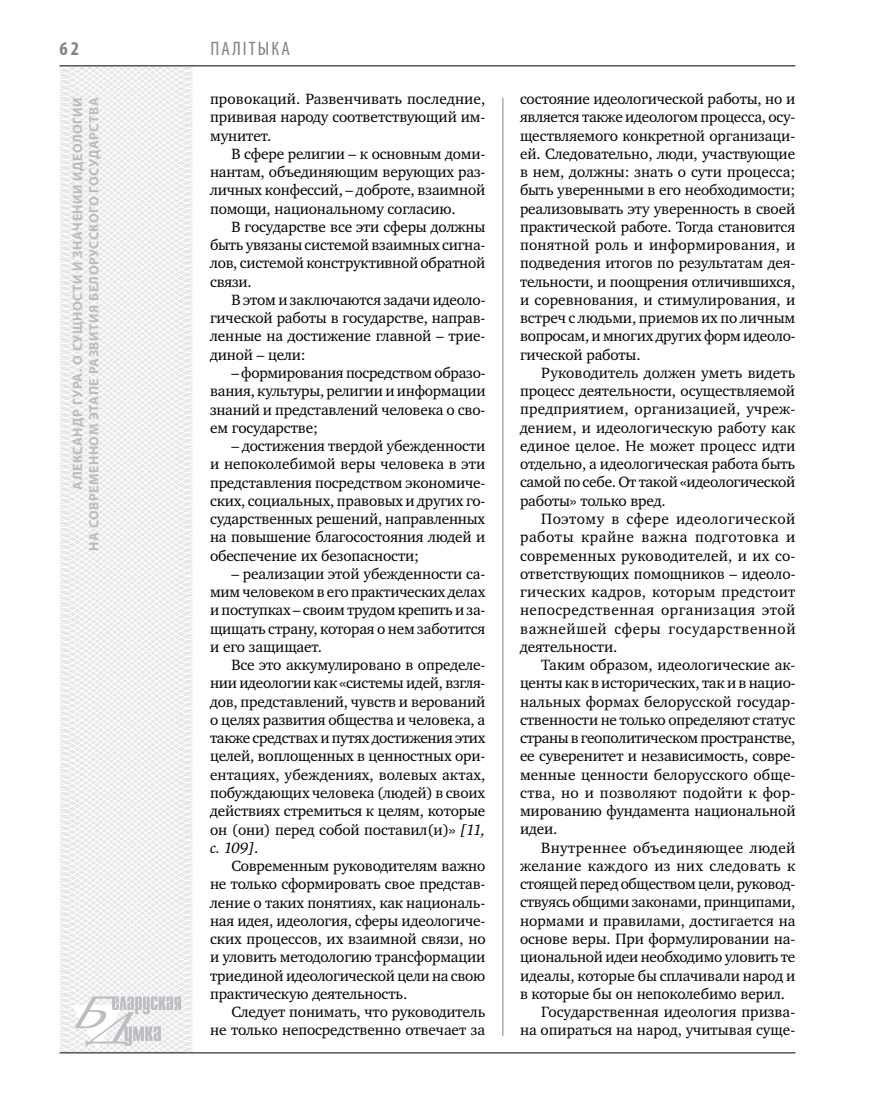
<style>
.page{position:relative;width:872px;height:1106px;background:#fff}
.page>*{position:absolute;margin:0;border:0;box-sizing:border-box;transform-origin:0 0}
.t1{font:condensed 19.5px "Myriad Pro";letter-spacing:.11em;color:#808285}
.t2{font:700 condensed 19.5px "Myriad Pro";color:#808285}
.t3{font:15.3px/18.3px "Charter C";letter-spacing:-.01em;color:#000;text-align:justify}
.t4{font:15.3px "Charter C";letter-spacing:.015em;color:#000}
.t5{font:15.3px "Charter C";letter-spacing:.02em;color:#000}
.t6{font:700 13.5px/16.2px "Myriad Pro";letter-spacing:.04em;color:#bcbdc0;text-align:right}
.s1{font-style:italic}
</style>
<div class="page">
<svg style="left:59px;top:65px;width:192px;height:989px"></svg>
<hr style="left:502px;top:98px;width:1px;height:938px;background:#808285">
<hr style="left:60px;top:1052px;width:735px;height:1px;background:#000">
<svg style="left:71px;top:996px;width:110px;height:53px"></svg>
<hr style="left:60px;top:65px;width:735px;height:1px;background:#000">
<p class="t2" style="left:60px;top:37px;width:21px">62</p>
<p class="t6" style="left:69px;top:551px;width:455px;rotate:-90deg">Александр ГУРА. О сущности и значении идеологии<br>на современном этапе развития белорусского государства</p>
<p class="t1" style="left:210px;top:37px;width:81px">Палітыка</p>
<p class="t3" style="left:210px;top:90px;width:277px">провокаций. Развенчивать последние, прививая народу соответствующий им&shy;мунитет.</p>
<p class="t3" style="left:210px;top:145px;width:277px;text-indent:21px">В сфере религии – к основным доми&shy;нантам, объединяющим верующих раз&shy;личных конфессий, – доброте, взаимной помощи, национальному согласию.</p>
<p class="t3" style="left:210px;top:218px;width:277px;text-indent:21px">В государстве все эти сферы должны быть увязаны системой взаимных сигна&shy;лов, системой конструктивной обратной связи.</p>
<p class="t3" style="left:210px;top:291px;width:277px;text-indent:21px">В этом и заключаются задачи идеоло&shy;гической работы в государстве, направ&shy;ленные на достижение главной – трие&shy;диной – цели:</p>
<p class="t3" style="left:210px;top:364px;width:277px;text-indent:21px">– формирования посредством образо&shy;вания, культуры, религии и информации знаний и представлений человека о сво&shy;ем государстве;</p>
<p class="t3" style="left:210px;top:437px;width:277px;text-indent:21px">– достижения твердой убежденности и непоколебимой веры человека в эти представления посредством экономиче&shy;ских, социальных, правовых и других го&shy;сударственных решений, направленных на повышение благосостояния людей и обеспечение их безопасности;</p>
<p class="t3" style="left:210px;top:564px;width:277px;text-indent:21px">– реализации этой убежденности са&shy;мим человеком в его практических делах и поступках – своим трудом крепить и за&shy;щищать страну, которая о нем заботится и его защищает.</p>
<p class="t3" style="left:210px;top:656px;width:277px;text-indent:21px">Все это аккумулировано в определе&shy;нии идеологии как «системы идей, взгля&shy;дов, представлений, чувств и верований о целях развития общества и человека, а также средствах и путях достижения этих целей, воплощенных в ценностных ори&shy;ентациях, убеждениях, волевых актах, побуждающих человека (людей) в своих действиях стремиться к целям, которые он (они) перед собой поставил(и)» <span class="s1">[11, с. 109]</span>.</p>
<p class="t3" style="left:210px;top:857px;width:277px;text-indent:21px">Современным руководителям важно не только сформировать свое представ&shy;ление о таких понятиях, как националь&shy;ная идея, идеология, сферы идеологиче&shy;ских процессов, их взаимной связи, но и уловить методологию трансформации триединой идеологической цели на свою практическую деятельность.</p>
<p class="t3" style="left:210px;top:1003px;width:277px;text-align:right">Следует понимать, что руководитель<br>не только непосредственно отвечает за</p>
<p class="t3" style="left:520px;top:90px;width:277px">состояние идеологической работы, но и является также идеологом процесса, осу&shy;ществляемого конкретной организаци&shy;ей. Следовательно, люди, участвующие в нем, должны: знать о сути процесса; быть уверенными в его необходимости; реализовывать эту уверенность в своей практической работе. Тогда становится понятной роль и информирования, и подведения итогов по результатам дея&shy;тельности, и поощрения отличившихся, и соревнования, и стимулирования, и встреч с людьми, приемов их по личным вопросам, и многих других форм идеоло&shy;гической работы.</p>
<p class="t3" style="left:520px;top:364px;width:277px;text-indent:21px">Руководитель должен уметь видеть процесс деятельности, осуществляемой предприятием, организацией, учреж&shy;дением, и идеологическую работу как единое целое. Не может процесс идти отдельно, а идеологическая работа быть самой по себе. От такой «идеологической работы» только вред.</p>
<p class="t3" style="left:520px;top:510px;width:277px;text-indent:21px">Поэтому в сфере идеологической работы крайне важна подготовка и современных руководителей, и их со&shy;ответствующих помощников – идеоло&shy;гических кадров, которым предстоит непосредственная организация этой важнейшей сферы государственной деятельности.</p>
<p class="t3" style="left:520px;top:656px;width:277px;text-indent:21px">Таким образом, идеологические ак&shy;центы как в исторических, так и в нацио&shy;нальных формах белорусской государ&shy;ственности не только определяют статус страны в геополитическом пространстве, ее суверенитет и независимость, совре&shy;менные ценности белорусского обще&shy;ства, но и позволяют подойти к фор&shy;мированию фундамента национальной идеи.</p>
<p class="t5" style="left:541px;top:839px;width:256px">Внутреннее объединяющее людей</p>
<p class="t4" style="left:520px;top:857px;width:277px">желание каждого из них следовать к</p>
<p class="t3" style="left:520px;top:875px;width:277px">стоящей перед обществом цели, руковод-</p>
<p class="t3" style="left:520px;top:893px;width:277px">ствуясь общими законами, принципами,</p>
<p class="t3" style="left:520px;top:911px;width:277px">нормами и правилами, достигается на</p>
<p class="t3" style="left:520px;top:929px;width:277px">основе веры. При формулировании на-</p>
<p class="t3" style="left:520px;top:948px;width:277px">циональной идеи необходимо уловить те</p>
<p class="t3" style="left:520px;top:966px;width:277px">идеалы, которые бы сплачивали народ и</p>
<p class="t3" style="left:520px;top:984px;width:267px">в которые бы он непоколебимо верил.</p>
<p class="t3" style="left:541px;top:1002px;width:255px">Государственная идеология призва-</p>
<p class="t3" style="left:520px;top:1021px;width:277px">на опираться на народ, учитывая суще-</p>
</div>
